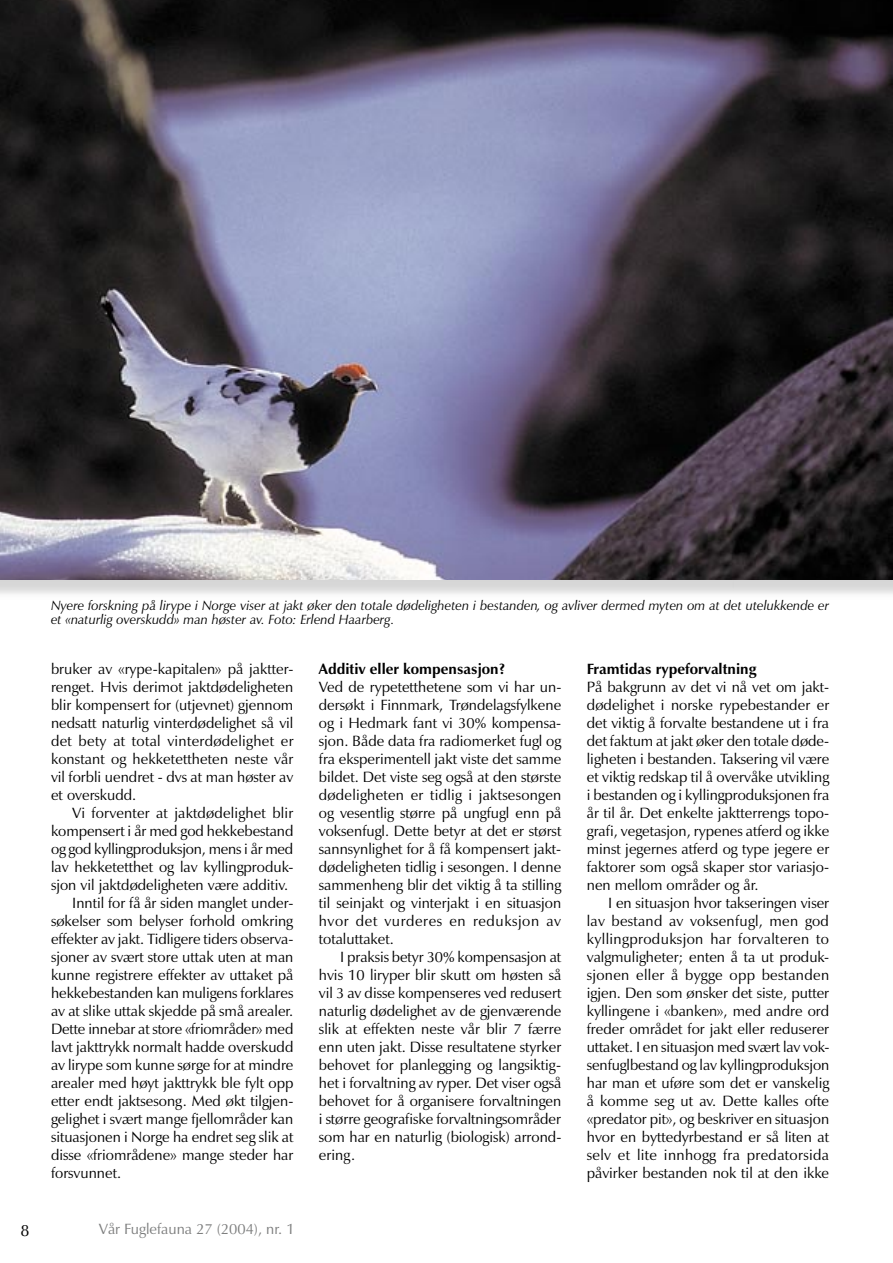
<style>
.page{position:relative;width:893px;height:1263px;background:#fff}
.page>*{position:absolute;margin:0;border:0;box-sizing:border-box;transform-origin:0 0}
.t1{font:16.5px "Zapf Humanist 601 BT";color:#000}
.t2{font:15px/18px "Zapf Humanist 601 BT";color:#000;text-align:justify}
.t3{font:700 15px "Zapf Humanist 601 BT";color:#000}
.t4{font:15px "Zapf Humanist 601 BT";color:#7b7c7c}
.t5{font:italic 13.5px/13.5px "Zapf Humanist 601 BT";color:#000}
</style>
<div class="page">
<img style="left:0;top:0;width:893px;height:580px">
<p class="t5" style="left:51px;top:599px;width:780px">Nyere forskning på lirype i Norge viser at jakt øker den totale dødeligheten i bestanden, og avliver dermed myten om at det utelukkende er et «naturlig overskudd» man høster av. Foto: Erlend Haarberg.</p>
<p class="t2" style="left:51px;top:659px;width:244px">bruker av «rype-kapitalen» på jaktter&shy;renget. Hvis derimot jaktdødeligheten blir kompensert for (utjevnet) gjennom nedsatt naturlig vinterdødelighet så vil det bety at total vinterdødelighet er konstant og hekketettheten neste vår vil forbli uendret - dvs at man høster av et overskudd.</p>
<p class="t2" style="left:72px;top:803px;width:222px">Vi forventer at jaktdødelighet blir</p>
<p class="t2" style="left:51px;top:821px;width:244px">kompensert i år med god hekkebestand</p>
<p class="t2" style="left:51px;top:839px;width:244px">og god kyllingproduksjon, mens i år med</p>
<p class="t2" style="left:51px;top:857px;width:244px">lav hekketetthet og lav kyllingproduk-</p>
<p class="t2" style="left:51px;top:875px;width:239px">sjon vil jaktdødeligheten være additiv.</p>
<p class="t2" style="left:72px;top:893px;width:223px">Inntil for få år siden manglet under-</p>
<p class="t2" style="left:51px;top:911px;width:244px">søkelser som belyser forhold omkring</p>
<p class="t2" style="left:51px;top:929px;width:244px">effekter av jakt. Tidligere tiders observa-</p>
<p class="t2" style="left:51px;top:947px;width:244px">sjoner av svært store uttak uten at man</p>
<p class="t2" style="left:51px;top:965px;width:244px">kunne registrere effekter av uttaket på</p>
<p class="t2" style="left:51px;top:983px;width:244px">hekkebestanden kan muligens forklares</p>
<p class="t2" style="left:51px;top:1001px;width:244px">av at slike uttak skjedde på små arealer.</p>
<p class="t2" style="left:51px;top:1019px;width:244px">Dette innebar at store «friområder» med</p>
<p class="t2" style="left:51px;top:1037px;width:244px">lavt jakttrykk normalt hadde overskudd</p>
<p class="t2" style="left:51px;top:1055px;width:244px">av lirype som kunne sørge for at mindre</p>
<p class="t2" style="left:51px;top:1073px;width:244px">arealer med høyt jakttrykk ble fylt opp</p>
<p class="t2" style="left:51px;top:1091px;width:244px">etter endt jaktsesong. Med økt tilgjen-</p>
<p class="t2" style="left:51px;top:1109px;width:244px">gelighet i svært mange fjellområder kan</p>
<p class="t2" style="left:51px;top:1127px;width:244px">situasjonen i Norge ha endret seg slik at</p>
<p class="t2" style="left:51px;top:1145px;width:244px">disse «friområdene» mange steder har</p>
<p class="t2" style="left:51px;top:1163px;width:72px">forsvunnet.</p>
<p class="t1" style="left:20px;top:1220px;width:11px">8</p>
<p class="t4" style="left:99px;top:1219px;width:197px">Vår Fuglefauna 27 (2004), nr. 1</p>
<p class="t3" style="left:319px;top:659px;width:188px">Additiv eller kompensasjon?</p>
<p class="t2" style="left:319px;top:677px;width:244px">Ved de rypetetthetene som vi har un&shy;dersøkt i Finnmark, Trøndelagsfylkene og i Hedmark fant vi 30% kompensa&shy;sjon. Både data fra radiomerket fugl og fra eksperimentell jakt viste det samme bildet. Det viste seg også at den største dødeligheten er tidlig i jaktsesongen og vesentlig større på ungfugl enn på voksenfugl. Dette betyr at det er størst sannsynlighet for å få kompensert jakt&shy;dødeligheten tidlig i sesongen. I denne sammenheng blir det viktig å ta stilling til seinjakt og vinterjakt i en situasjon hvor det vurderes en reduksjon av totaluttaket.</p>
<p class="t2" style="left:319px;top:947px;width:244px;text-indent:21px">I praksis betyr 30% kompensasjon at hvis 10 liryper blir skutt om høsten så vil 3 av disse kompenseres ved redusert naturlig dødelighet av de gjenværende slik at effekten neste vår blir 7 færre enn uten jakt. Disse resultatene styrker behovet for planlegging og langsiktig&shy;het i forvaltning av ryper. Det viser også behovet for å organisere forvaltningen i større geografiske forvaltningsområder som har en naturlig (biologisk) arrond&shy;ering.</p>
<p class="t3" style="left:587px;top:659px;width:171px">Framtidas rypeforvaltning</p>
<p class="t2" style="left:587px;top:677px;width:244px">På bakgrunn av det vi nå vet om jakt&shy;dødelighet i norske rypebestander er det viktig å forvalte bestandene ut i fra det faktum at jakt øker den totale døde&shy;ligheten i bestanden. Taksering vil være et viktig redskap til å overvåke utvikling i bestanden og i kyllingproduksjonen fra år til år. Det enkelte jaktterrengs topo&shy;grafi, vegetasjon, rypenes atferd og ikke minst jegernes atferd og type jegere er faktorer som også skaper stor variasjo&shy;nen mellom områder og år.</p>
<p class="t2" style="left:587px;top:893px;width:244px;text-indent:21px">I en situasjon hvor takseringen viser lav bestand av voksenfugl, men god kyllingproduksjon har forvalteren to valgmuligheter; enten å ta ut produk&shy;sjonen eller å bygge opp bestanden igjen. Den som ønsker det siste, putter kyllingene i «banken», med andre ord freder området for jakt eller reduserer uttaket. I en situasjon med svært lav vok&shy;senfuglbestand og lav kyllingproduksjon har man et uføre som det er vanskelig å komme seg ut av. Dette kalles ofte «predator pit», og beskriver en situasjon hvor en byttedyrbestand er så liten at selv et lite innhogg fra predatorsida påvirker bestanden nok til at den ikke</p>
</div>
